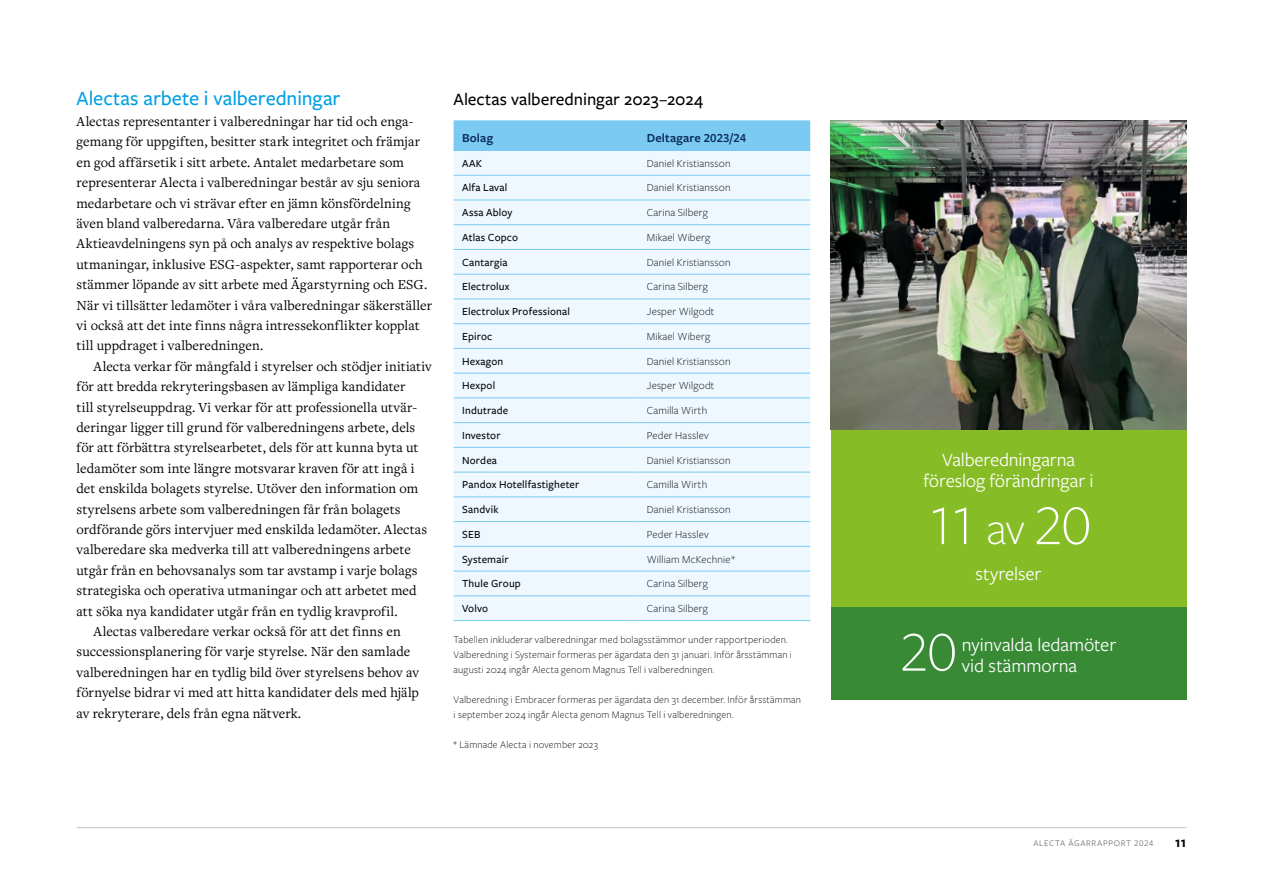
<style>
.page{position:relative;width:1263px;height:893px;background:#fff}
.page>*{position:absolute;margin:0;border:0;box-sizing:border-box;transform-origin:0 0}
.t1{font:300 58.5px "Freight Sans Pro";color:#fff}
.t2{font:500 21px "Freight Sans Pro";color:#009fe3}
.t3{font:19.5px/21px "Freight Sans Pro";letter-spacing:-.005em;color:#fff;text-align:center}
.t4{font:500 18px "Freight Sans Pro";color:#000}
.t5{font:14.25px/20.4px "Freight Text Pro";letter-spacing:.01em;color:#000}
.t6{font:600 12.75px "Freight Sans Pro";letter-spacing:.015em;color:#0a2c5a}
.t7{font:700 12px "Freight Sans Pro";color:#000}
.t8{font:300 11.25px "Freight Sans Pro";letter-spacing:.015em;color:#000}
.t9{font:500 11.25px "Freight Sans Pro";letter-spacing:.015em;color:#000}
.t10{font:300 10.5px/15px "Freight Sans Pro";letter-spacing:.02em;color:#000}
.t11{font:9px "Freight Sans Pro";letter-spacing:.07em;color:#706f6f}
.s1{font-size:46.5px}
</style>
<div class="page">
<hr style="left:77px;top:827px;width:1109px;height:1px;background:#000">
<div style="left:454px;top:120px;width:356px;height:30px;background:#7acaf1"></div>
<div style="left:454px;top:151px;width:356px;height:469px;background:#eef8fe"></div>
<hr style="left:454px;top:150px;width:184px;height:1px;background:#7acaf1">
<hr style="left:638px;top:150px;width:172px;height:1px;background:#7acaf1">
<hr style="left:454px;top:175px;width:184px;height:1px;background:#7acaf1">
<hr style="left:454px;top:200px;width:184px;height:1px;background:#7acaf1">
<hr style="left:454px;top:224px;width:184px;height:1px;background:#7acaf1">
<hr style="left:454px;top:249px;width:184px;height:1px;background:#7acaf1">
<hr style="left:454px;top:274px;width:184px;height:1px;background:#7acaf1">
<hr style="left:454px;top:299px;width:184px;height:1px;background:#7acaf1">
<hr style="left:454px;top:323px;width:184px;height:1px;background:#7acaf1">
<hr style="left:454px;top:348px;width:184px;height:1px;background:#7acaf1">
<hr style="left:454px;top:373px;width:184px;height:1px;background:#7acaf1">
<hr style="left:454px;top:397px;width:184px;height:1px;background:#7acaf1">
<hr style="left:454px;top:422px;width:184px;height:1px;background:#7acaf1">
<hr style="left:454px;top:447px;width:184px;height:1px;background:#7acaf1">
<hr style="left:454px;top:472px;width:184px;height:1px;background:#7acaf1">
<hr style="left:454px;top:496px;width:184px;height:1px;background:#7acaf1">
<hr style="left:454px;top:521px;width:184px;height:1px;background:#7acaf1">
<hr style="left:454px;top:546px;width:184px;height:1px;background:#7acaf1">
<hr style="left:454px;top:571px;width:184px;height:1px;background:#7acaf1">
<hr style="left:454px;top:595px;width:184px;height:1px;background:#7acaf1">
<hr style="left:454px;top:620px;width:184px;height:1px;background:#7acaf1">
<hr style="left:638px;top:175px;width:172px;height:1px;background:#7acaf1">
<hr style="left:638px;top:200px;width:172px;height:1px;background:#7acaf1">
<hr style="left:638px;top:224px;width:172px;height:1px;background:#7acaf1">
<hr style="left:638px;top:249px;width:172px;height:1px;background:#7acaf1">
<hr style="left:638px;top:274px;width:172px;height:1px;background:#7acaf1">
<hr style="left:638px;top:299px;width:172px;height:1px;background:#7acaf1">
<hr style="left:638px;top:323px;width:172px;height:1px;background:#7acaf1">
<hr style="left:638px;top:348px;width:172px;height:1px;background:#7acaf1">
<hr style="left:638px;top:373px;width:172px;height:1px;background:#7acaf1">
<hr style="left:638px;top:397px;width:172px;height:1px;background:#7acaf1">
<hr style="left:638px;top:422px;width:172px;height:1px;background:#7acaf1">
<hr style="left:638px;top:447px;width:172px;height:1px;background:#7acaf1">
<hr style="left:638px;top:472px;width:172px;height:1px;background:#7acaf1">
<hr style="left:638px;top:496px;width:172px;height:1px;background:#7acaf1">
<hr style="left:638px;top:521px;width:172px;height:1px;background:#7acaf1">
<hr style="left:638px;top:546px;width:172px;height:1px;background:#7acaf1">
<hr style="left:638px;top:571px;width:172px;height:1px;background:#7acaf1">
<hr style="left:638px;top:595px;width:172px;height:1px;background:#7acaf1">
<hr style="left:638px;top:620px;width:172px;height:1px;background:#7acaf1">
<img style="left:831px;top:121px;width:355px;height:309px">
<div style="left:831px;top:430px;width:355px;height:177px;background:#86bc25"></div>
<div style="left:831px;top:607px;width:355px;height:93px;background:#388a35"></div>
<h2 class="t2" style="left:77px;top:85px;width:265px">Alectas arbete i valberedningar</h2>
<p class="t5" style="left:77px;top:111px;width:357px">Alectas representanter i valberedningar har tid och enga&shy;gemang för uppgiften, besitter stark integritet och främjar en god affärsetik i sitt arbete. Antalet medarbetare som representerar Alecta i valberedningar består av sju seniora medarbetare och vi strävar efter en jämn könsfördelning även bland valberedarna. Våra valberedare utgår från Aktieavdelningens syn på och analys av respektive bolags utmaningar, inklusive ESG-aspekter, samt rapporterar och stämmer löpande av sitt arbete med Ägarstyrning och ESG.<br>När vi tillsätter ledamöter i våra valberedningar säkerställer vi också att det inte finns några intressekonflikter kopplat till uppdraget i valberedningen.</p>
<p class="t5" style="left:94px;top:355px;width:340px">Alecta verkar för mångfald i styrelser och stödjer initiativ</p>
<p class="t5" style="left:77px;top:376px;width:330px">för att bredda rekryteringsbasen av lämpliga kandidater</p>
<p class="t5" style="left:77px;top:396px;width:342px">till styrelseuppdrag. Vi verkar för att professionella utvär-</p>
<p class="t5" style="left:77px;top:417px;width:340px">deringar ligger till grund för valberedningens arbete, dels</p>
<p class="t5" style="left:77px;top:437px;width:343px">för att förbättra styrelsearbetet, dels för att kunna byta ut</p>
<p class="t5" style="left:77px;top:457px;width:339px">ledamöter som inte längre motsvarar kraven för att ingå i</p>
<p class="t5" style="left:77px;top:478px;width:343px">det enskilda bolagets styrelse. Utöver den information om</p>
<p class="t5" style="left:77px;top:498px;width:326px">styrelsens arbete som valberedningen får från bolagets</p>
<p class="t5" style="left:77px;top:519px;width:352px">ordförande görs intervjuer med enskilda ledamöter. Alectas</p>
<p class="t5" style="left:77px;top:539px;width:336px">valberedare ska medverka till att valberedningens arbete</p>
<p class="t5" style="left:77px;top:560px;width:343px">utgår från en behovsanalys som tar avstamp i varje bolags</p>
<p class="t5" style="left:77px;top:580px;width:341px">strategiska och operativa utmaningar och att arbetet med</p>
<p class="t5" style="left:77px;top:600px;width:322px">att söka nya kandidater utgår från en tydlig kravprofil.</p>
<p class="t5" style="left:94px;top:621px;width:309px">Alectas valberedare verkar också för att det finns en</p>
<p class="t5" style="left:77px;top:641px;width:335px">successionsplanering för varje styrelse. När den samlade</p>
<p class="t5" style="left:77px;top:662px;width:344px">valberedningen har en tydlig bild över styrelsens behov av</p>
<p class="t5" style="left:77px;top:682px;width:344px">förnyelse bidrar vi med att hitta kandidater dels med hjälp</p>
<p class="t5" style="left:77px;top:702px;width:226px">av rekryterare, dels från egna nätverk.</p>
<p class="t4" style="left:454px;top:87px;width:251px">Alectas valberedningar 2023–2024</p>
<p class="t6" style="left:462px;top:129px;width:32px">Bolag</p>
<p class="t6" style="left:647px;top:129px;width:101px">Deltagare 2023/24</p>
<p class="t9" style="left:462px;top:156px;width:21px">AAK</p>
<p class="t8" style="left:647px;top:156px;width:85px">Daniel Kristiansson</p>
<p class="t9" style="left:462px;top:180px;width:47px">Alfa Laval</p>
<p class="t8" style="left:647px;top:180px;width:85px">Daniel Kristiansson</p>
<p class="t9" style="left:462px;top:205px;width:52px">Assa Abloy</p>
<p class="t8" style="left:647px;top:205px;width:63px">Carina Silberg</p>
<p class="t9" style="left:462px;top:230px;width:57px">Atlas Copco</p>
<p class="t8" style="left:647px;top:230px;width:65px">Mikael Wiberg</p>
<p class="t9" style="left:462px;top:254px;width:47px">Cantargia</p>
<p class="t8" style="left:647px;top:255px;width:85px">Daniel Kristiansson</p>
<p class="t9" style="left:462px;top:279px;width:49px">Electrolux</p>
<p class="t8" style="left:647px;top:279px;width:63px">Carina Silberg</p>
<p class="t9" style="left:462px;top:304px;width:109px">Electrolux Professional</p>
<p class="t8" style="left:647px;top:304px;width:69px">Jesper Wilgodt</p>
<p class="t9" style="left:462px;top:329px;width:32px">Epiroc</p>
<p class="t8" style="left:647px;top:329px;width:65px">Mikael Wiberg</p>
<p class="t9" style="left:462px;top:353px;width:43px">Hexagon</p>
<p class="t8" style="left:647px;top:354px;width:85px">Daniel Kristiansson</p>
<p class="t9" style="left:462px;top:378px;width:35px">Hexpol</p>
<p class="t8" style="left:647px;top:378px;width:69px">Jesper Wilgodt</p>
<p class="t9" style="left:462px;top:403px;width:48px">Indutrade</p>
<p class="t8" style="left:647px;top:403px;width:62px">Camilla Wirth</p>
<p class="t9" style="left:462px;top:428px;width:40px">Investor</p>
<p class="t8" style="left:647px;top:428px;width:63px">Peder Hasslev</p>
<p class="t9" style="left:462px;top:452px;width:36px">Nordea</p>
<p class="t8" style="left:647px;top:452px;width:85px">Daniel Kristiansson</p>
<p class="t9" style="left:462px;top:477px;width:119px">Pandox Hotellfastigheter</p>
<p class="t8" style="left:647px;top:477px;width:62px">Camilla Wirth</p>
<p class="t9" style="left:462px;top:502px;width:38px">Sandvik</p>
<p class="t8" style="left:647px;top:502px;width:85px">Daniel Kristiansson</p>
<p class="t9" style="left:462px;top:527px;width:20px">SEB</p>
<p class="t8" style="left:647px;top:527px;width:63px">Peder Hasslev</p>
<p class="t9" style="left:462px;top:551px;width:48px">Systemair</p>
<p class="t8" style="left:647px;top:551px;width:91px">William McKechnie*</p>
<p class="t9" style="left:462px;top:576px;width:60px">Thule Group</p>
<p class="t8" style="left:647px;top:576px;width:63px">Carina Silberg</p>
<p class="t9" style="left:462px;top:601px;width:28px">Volvo</p>
<p class="t8" style="left:647px;top:601px;width:63px">Carina Silberg</p>
<p class="t10" style="left:454px;top:631px;width:340px">Tabellen inkluderar valberedningar med bolagsstämmor under rapportperioden.<br>Valberedning i Systemair formeras per ägardata den 31 januari. Inför årsstämman i augusti 2024 ingår Alecta genom Magnus Tell i valberedningen.</p>
<p class="t10" style="left:454px;top:691px;width:349px">Valberedning i Embracer formeras per ägardata den 31 december. Inför årsstämman i september 2024 ingår Alecta genom Magnus Tell i valberedningen.</p>
<p class="t10" style="left:454px;top:736px;width:146px">* Lämnade Alecta i november 2023</p>
<h3 class="t3" style="left:923px;top:448px;width:172px">Valberedningarna föreslog förändringar i</h3>
<h1 class="t1" style="left:926px;top:486px;width:166px">11 <span class="s1">av</span> 20</h1>
<h3 class="t3" style="left:975px;top:562px;width:68px">styrelser</h3>
<h1 class="t1" style="left:900px;top:613px;width:58px">20</h1>
<h3 class="t3" style="left:962px;top:633px;width:156px">nyinvalda ledamöter</h3>
<h3 class="t3" style="left:962px;top:654px;width:117px">vid stämmorna</h3>
<p class="t11" style="left:1033px;top:837px;width:122px">ALECTA ÄGARRAPPORT 2024</p>
<p class="t7" style="left:1175px;top:835px;width:13px">11</p>
</div>
